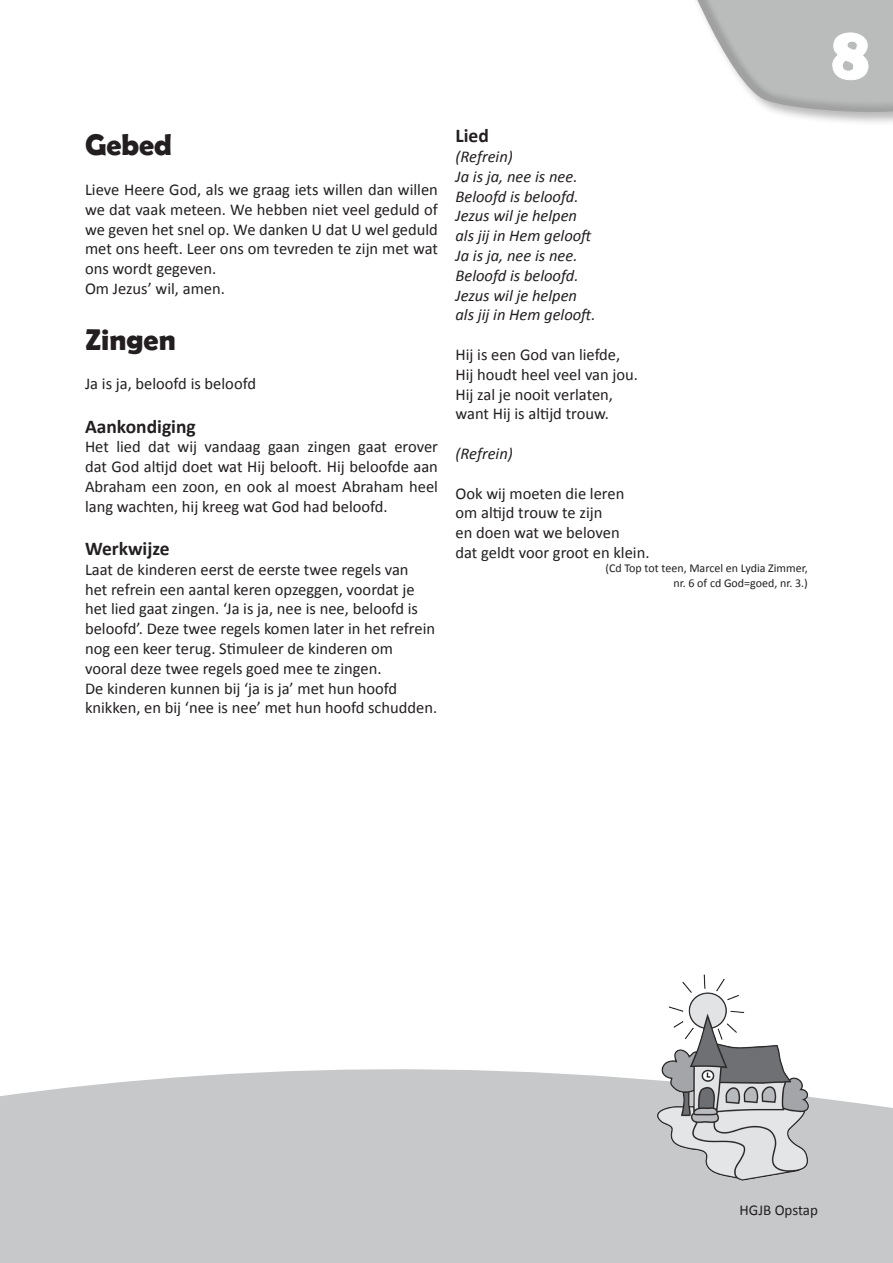
<style>
.page{position:relative;width:893px;height:1263px;background:#fff}
.page>*{position:absolute;margin:0;border:0;box-sizing:border-box;transform-origin:0 0}
.Programma{font:700 75px "Berlin Sans FB Demi";color:#fff}
.Onderkop{font:700 30px "Berlin Sans FB Demi";color:#231f20}
.kleine_onderkop{font:700 19.5px "Calibri";color:#231f20}
.Standaard{font:16.5px/19.8px "Calibri";color:#231f20;text-align:justify}
.Calibri_11{font:16.5px/19.8px "Calibri";color:#231f20}
.Standaard-2{font:italic 16.5px "Calibri";color:#231f20}
.Platte_tekst{font:15px "Calibri";color:#231f20}
.Standaard-3{font:12px "Calibri";color:#231f20}
</style>
<div class="page">
<svg style="left:696px;top:0;width:197px;height:123px"></svg>
<div style="left:0;top:1069px;width:893px;height:194px;background:#c7c8ca"></div>
<img style="left:646px;top:974px;width:172px;height:209px">
<p class="Onderkop" style="left:85px;top:128px;width:88px">Gebed</p>
<p class="Standaard" style="left:85px;top:180px;width:354px">Lieve Heere God, als we graag iets willen dan willen we dat vaak meteen. We hebben niet veel geduld of we geven het snel op. We danken U dat U wel geduld met ons heeft. Leer ons om tevreden te zijn met wat ons wordt gegeven.</p>
<p class="Standaard" style="left:85px;top:279px;width:141px">Om Jezus’ wil, amen.</p>
<p class="Onderkop" style="left:85px;top:322px;width:92px">Zingen</p>
<p class="Standaard" style="left:85px;top:374px;width:172px">Ja is ja, beloofd is beloofd</p>
<p class="kleine_onderkop" style="left:85px;top:414px;width:112px">Aankondiging</p>
<p class="Standaard" style="left:85px;top:437px;width:354px">Het lied dat wij vandaag gaan zingen gaat erover dat God altijd doet wat Hij belooft. Hij beloofde aan Abraham een zoon, en ook al moest Abraham heel lang wachten, hij kreeg wat God had beloofd.</p>
<p class="kleine_onderkop" style="left:85px;top:536px;width:86px">Werkwijze</p>
<p class="Calibri_11" style="left:85px;top:559px;width:352px">Laat de kinderen eerst de eerste twee regels van het refrein een aantal keren opzeggen, voordat je het lied gaat zingen. ‘Ja is ja, nee is nee, beloofd is beloofd’. Deze twee regels komen later in het refrein nog een keer terug. Stimuleer de kinderen om vooral deze twee regels goed mee te zingen.</p>
<p class="Calibri_11" style="left:85px;top:678px;width:354px">De kinderen kunnen bij ‘ja is ja’ met hun hoofd knikken, en bij ‘nee is nee’ met hun hoofd schudden.</p>
<p class="kleine_onderkop" style="left:455px;top:123px;width:35px">Lied</p>
<p class="Standaard-2" style="left:455px;top:145px;width:59px">(Refrein)</p>
<p class="Standaard-2" style="left:455px;top:165px;width:124px">Ja is ja, nee is nee.</p>
<p class="Standaard-2" style="left:455px;top:185px;width:125px">Beloofd is beloofd.</p>
<p class="Standaard-2" style="left:455px;top:205px;width:123px">Jezus wil je helpen</p>
<p class="Standaard-2" style="left:455px;top:224px;width:139px">als jij in Hem gelooft</p>
<p class="Standaard-2" style="left:455px;top:244px;width:124px">Ja is ja, nee is nee.</p>
<p class="Standaard-2" style="left:455px;top:264px;width:125px">Beloofd is beloofd.</p>
<p class="Standaard-2" style="left:455px;top:284px;width:123px">Jezus wil je helpen</p>
<p class="Standaard-2" style="left:455px;top:304px;width:142px">als jij in Hem gelooft.</p>
<p class="Standaard" style="left:455px;top:345px;width:166px">Hij is een God van liefde,</p>
<p class="Standaard" style="left:455px;top:364px;width:184px">Hij houdt heel veel van jou.</p>
<p class="Standaard" style="left:455px;top:384px;width:159px">Hij zal je nooit verlaten,</p>
<p class="Standaard" style="left:455px;top:404px;width:155px">want Hij is altijd trouw.</p>
<p class="Standaard-2" style="left:455px;top:442px;width:59px">(Refrein)</p>
<p class="Standaard" style="left:455px;top:483px;width:170px">Ook wij moeten die leren</p>
<p class="Standaard" style="left:455px;top:503px;width:148px">om altijd trouw te zijn</p>
<p class="Standaard" style="left:455px;top:523px;width:166px">en doen wat we beloven</p>
<p class="Standaard" style="left:455px;top:543px;width:196px">dat geldt voor groot en klein.</p>
<p class="Standaard-3" style="left:605px;top:561px;width:204px">(Cd Top tot teen, Marcel en Lydia Zimmer,</p>
<p class="Standaard-3" style="left:673px;top:575px;width:136px">nr. 6 of cd God=goed, nr. 3.)</p>
<p class="Programma" style="left:832px;top:9px;width:38px">8</p>
<p class="Platte_tekst" style="left:739px;top:1200px;width:80px">HGJB Opstap</p>
</div>
